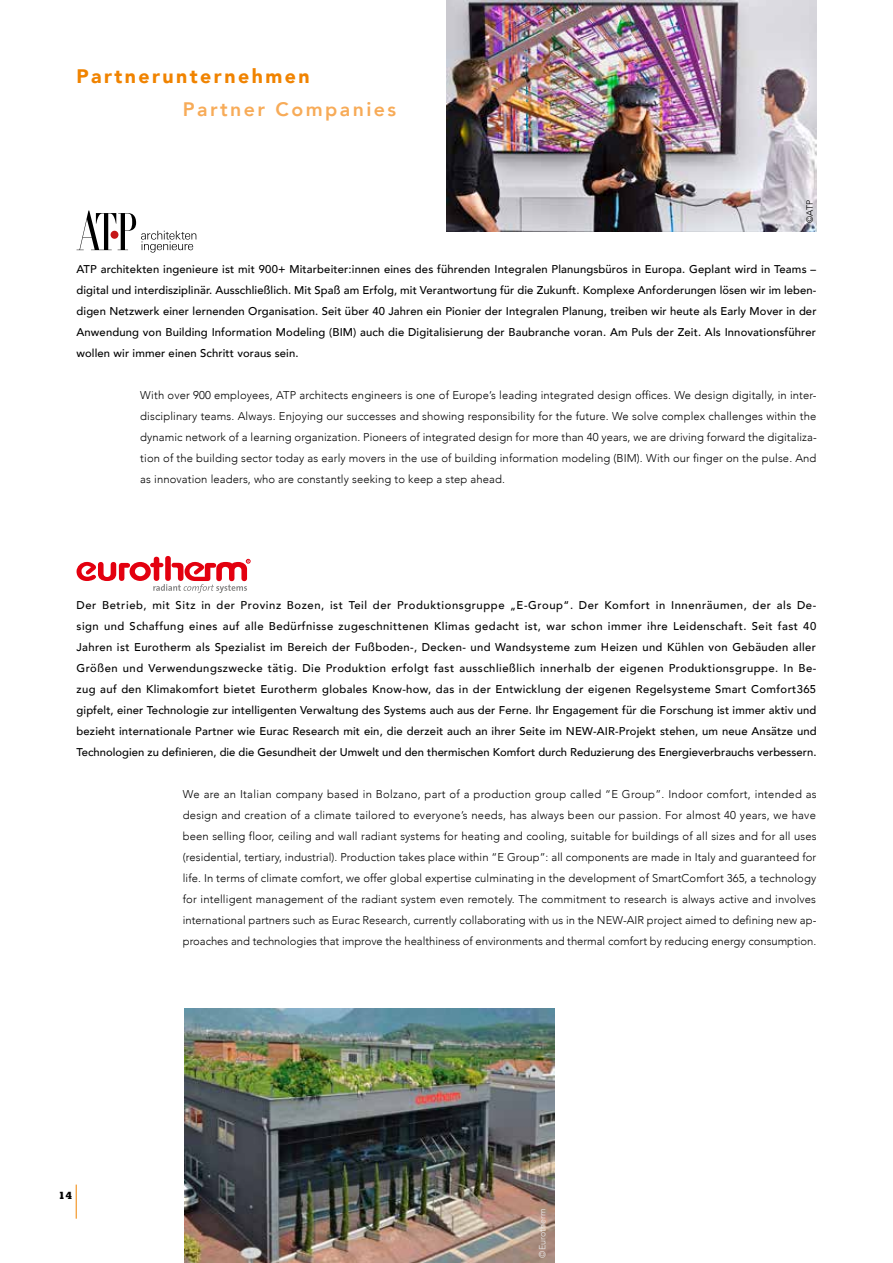
<style>
.page{position:relative;width:893px;height:1263px;background:#fff}
.page>*{position:absolute;margin:0;border:0;box-sizing:border-box;transform-origin:0 0}
.t1{font:900 19.5px "Avenir";letter-spacing:.125em;color:#f08300}
.t2{font:800 19.5px "Avenir";letter-spacing:.125em;color:#f7ab58}
.t3{font:500 11.25px/21px "Avenir";letter-spacing:.005em;color:#000;text-align:justify}
.t4{font:300 11.25px/21px "Avenir";color:#000;text-align:justify}
.t5{font:800 10.2px "MCI Memphis";color:#000}
.t6{font:300 9px "Avenir";color:#ececed}
.t7{font:300 9px "Avenir";color:#000}
</style>
<div class="page">
<img style="left:184px;top:1008px;width:370px;height:255px">
<hr style="left:76px;top:1184px;width:1px;height:35px;background:#f08300">
<svg style="left:77px;top:211px;width:119px;height:42px"></svg>
<img style="left:446px;top:0;width:370px;height:231px">
<svg style="left:77px;top:556px;width:173px;height:37px"></svg>
<h1 class="t1" style="left:77px;top:60px;width:235px">Partnerunternehmen</h1>
<h1 class="t2" style="left:183px;top:94px;width:215px">Partner Companies</h1>
<p class="t7" style="left:804px;top:223px;width:25px;rotate:-90deg">©ATP</p>
<p class="t3" style="left:77px;top:258px;width:741px">ATP architekten ingenieure ist mit 900+ Mitarbeiter:innen eines des führenden Integralen Planungsbüros in Europa. Geplant wird in Teams – digital und interdisziplinär. Ausschließlich. Mit Spaß am Erfolg, mit Verantwortung für die Zukunft. Komplexe Anforderungen lösen wir im leben&shy;digen Netzwerk einer lernenden Organisation. Seit über 40 Jahren ein Pionier der Integralen Planung, treiben wir heute als Early Mover in der Anwendung von Building Information Modeling (BIM) auch die Digitalisierung der Baubranche voran. Am Puls der Zeit. Als Innovationsführer wollen wir immer einen Schritt voraus sein.</p>
<p class="t4" style="left:140px;top:385px;width:678px">With over 900 employees, ATP architects engineers is one of Europe’s leading integrated design offices. We design digitally, in inter&shy;disciplinary teams. Always. Enjoying our successes and showing responsibility for the future. We solve complex challenges within the dynamic network of a learning organization. Pioneers of integrated design for more than 40 years, we are driving forward the digitaliza&shy;tion of the building sector today as early movers in the use of building information modeling (BIM). With our finger on the pulse. And as innovation leaders, who are constantly seeking to keep a step ahead.</p>
<p class="t3" style="left:77px;top:594px;width:742px">Der Betrieb, mit Sitz in der Provinz Bozen, ist Teil der Produktionsgruppe „E-Group“. Der Komfort in Innenräumen, der als De&shy;sign und Schaffung eines auf alle Bedürfnisse zugeschnittenen Klimas gedacht ist, war schon immer ihre Leidenschaft. Seit fast 40<br>Jahren ist Eurotherm als Spezialist im Bereich der Fußboden-, Decken- und Wandsysteme zum Heizen und Kühlen von Gebäuden aller Größen und Verwendungszwecke tätig. Die Produktion erfolgt fast ausschließlich innerhalb der eigenen Produktionsgruppe. In Be&shy;zug auf den Klimakomfort bietet Eurotherm globales Know-how, das in der Entwicklung der eigenen Regelsysteme Smart Comfort365 gipfelt, einer Technologie zur intelligenten Verwaltung des Systems auch aus der Ferne. Ihr Engagement für die Forschung ist immer aktiv und bezieht internationale Partner wie Eurac Research mit ein, die derzeit auch an ihrer Seite im NEW-AIR-Projekt stehen, um neue Ansätze und Technologien zu definieren, die die Gesundheit der Umwelt und den thermischen Komfort durch Reduzierung des Energieverbrauchs verbessern.</p>
<p class="t4" style="left:183px;top:784px;width:635px">We are an Italian company based in Bolzano, part of a production group called “E Group”. Indoor comfort, intended as design and creation of a climate tailored to everyone’s needs, has always been our passion. For almost 40 years, we have been selling floor, ceiling and wall radiant systems for heating and cooling, suitable for buildings of all sizes and for all uses (residential, tertiary, industrial). Production takes place within “E Group”: all components are made in Italy and guaranteed for life. In terms of climate comfort, we offer global expertise culminating in the development of SmartComfort 365, a technology for intelligent management of the radiant system even remotely. The commitment to research is always active and involves international partners such as Eurac Research, currently collaborating with us in the NEW-AIR project aimed to defining new ap&shy;proaches and technologies that improve the healthiness of environments and thermal comfort by reducing energy consumption.</p>
<p class="t5" style="left:59px;top:1189px;width:15px">14</p>
<p class="t6" style="left:537px;top:1257px;width:51px;rotate:-90deg">©Eurotherm</p>
</div>
